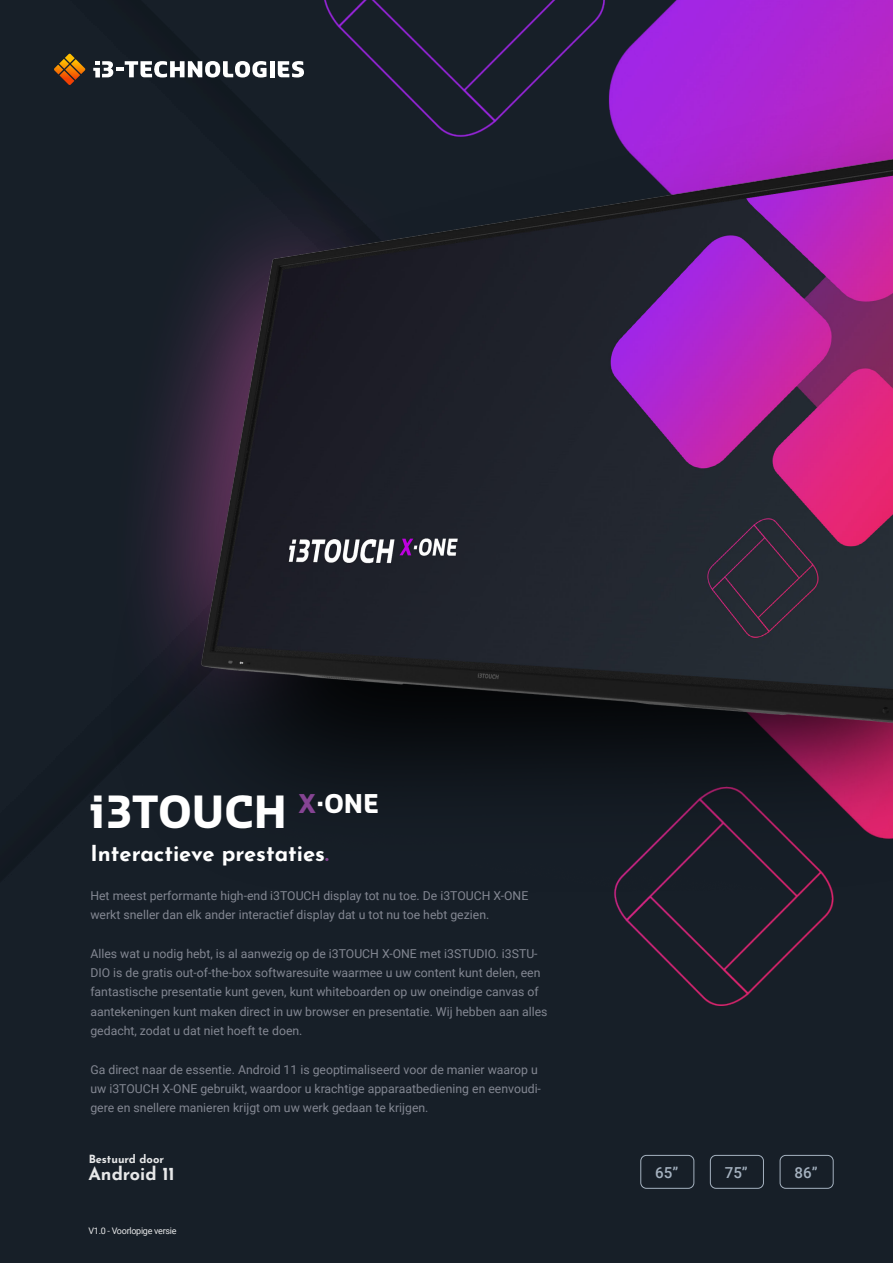
<style>
.page{position:relative;width:893px;height:1263px;background:#171f28}
.page>*{position:absolute;margin:0;border:0;box-sizing:border-box;transform-origin:0 0}
.t1{font:700 43.35px "Sansa";color:#fff}
.t2{font:700 22.05px "Josefin Sans";color:#fff}
.t3{font:700 18px "Josefin Sans";color:#fff}
.t4{font:500 15.15px "Roboto";color:#a5b2c0}
.t5{font:12.3px/19.4px "Roboto";color:#838792}
.t6{font:700 11.25px "Josefin Sans";color:#fff}
.t7{font:9px "Roboto";letter-spacing:-.03em;color:#fff}
.s1{color:#864493}
</style>
<div class="page">
<img style="left:69px;top:0;width:824px;height:1006px">
<div style="left:640px;top:1155px;width:54px;height:34px;border:1px solid #a5b2c0;border-radius:6px"></div>
<div style="left:710px;top:1155px;width:54px;height:34px;border:1px solid #a5b2c0;border-radius:6px"></div>
<div style="left:780px;top:1155px;width:54px;height:34px;border:1px solid #a5b2c0;border-radius:6px"></div>
<svg style="left:54px;top:54px;width:31px;height:31px"></svg>
<hr style="left:270px;top:61px;width:4px;height:16px;background:#fff">
<svg style="left:278px;top:61px;width:26px;height:16px"></svg>
<svg style="left:93px;top:61px;width:174px;height:16px"></svg>
<h1 class="t1" style="left:90px;top:783px;width:291px">i3TOUCH <sup>X</sup><sup>·ONE</sup></h1>
<h2 class="t2" style="left:90px;top:833px;width:240px">Interactieve prestaties<span class="s1">.</span></h2>
<p class="t5" style="left:90px;top:885px;width:439px">Het meest performante high-end i3TOUCH display tot nu toe. De i3TOUCH X-ONE werkt sneller dan elk ander interactief display dat u tot nu toe hebt gezien.</p>
<p class="t5" style="left:90px;top:943px;width:459px">Alles wat u nodig hebt, is al aanwezig op de i3TOUCH X-ONE met i3STUDIO. i3STU-DIO is de gratis out-of-the-box softwaresuite waarmee u uw content kunt delen, een fantastische presentatie kunt geven, kunt whiteboarden op uw oneindige canvas of aantekeningen kunt maken direct in uw browser en presentatie. Wij hebben aan alles gedacht, zodat u dat niet hoeft te doen.</p>
<p class="t5" style="left:90px;top:1059px;width:452px">Ga direct naar de essentie. Android 11 is geoptimaliseerd voor de manier waarop u uw i3TOUCH X-ONE gebruikt, waardoor u krachtige apparaatbediening en eenvoudi&shy;gere en snellere manieren krijgt om uw werk gedaan te krijgen.</p>
<p class="t6" style="left:88px;top:1149px;width:77px">Bestuurd door</p>
<h3 class="t3" style="left:88px;top:1157px;width:88px">Android 11</h3>
<p class="t7" style="left:88px;top:1225px;width:90px">V1.0 - Voorlopige versie</p>
<p class="t4" style="left:655px;top:1161px;width:25px">65”</p>
<p class="t4" style="left:725px;top:1161px;width:25px">75”</p>
<p class="t4" style="left:794px;top:1161px;width:25px">86”</p>
</div>
